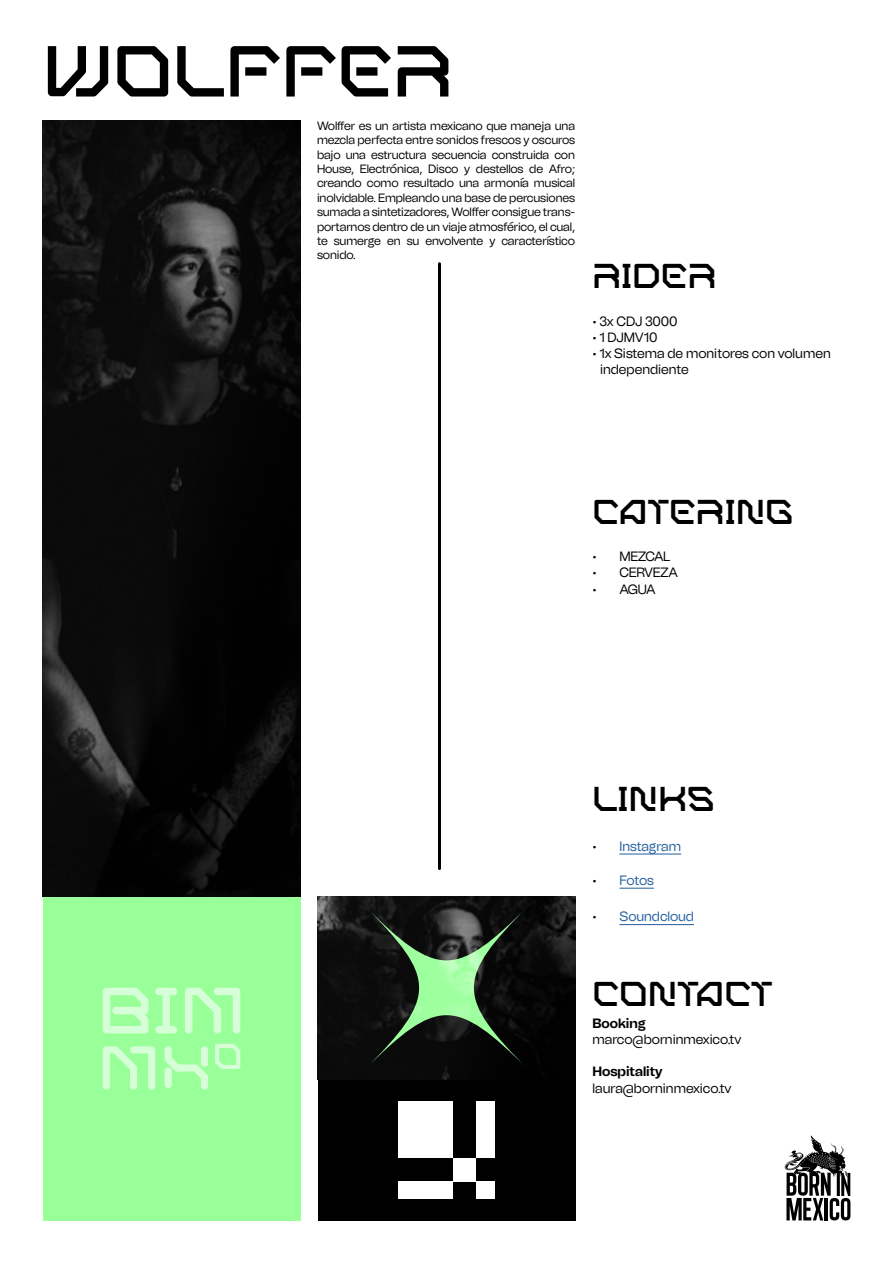
<style>
.page{position:relative;width:893px;height:1263px;background:#fff}
.page>*{position:absolute;margin:0;border:0;box-sizing:border-box;transform-origin:0 0}
.t1{font:72px "ACPEXNORMAL Regular";color:#000}
.t2{font:34.5px "ACPEXNORMAL Regular";color:#000}
.t3{font:13.5px/16.2px "Tomato Grotesk";color:#000}
.t4{font:13.5px "Tomato Grotesk";letter-spacing:-.005em;color:#215e9e}
.t5{font:700 13.5px "Tomato Grotesk";color:#000}
.t6{font:13.5px "Tomato Grotesk";letter-spacing:-.02em;color:#000}
.t7{font:12px/14.4px "Tomato Grotesk";letter-spacing:-.01em;color:#000;text-align:justify}
.s1{color:#000}
</style>
<div class="page">
<div style="left:317px;top:1079px;width:258px;height:141px;background:#000"></div>
<div style="left:398px;top:1101px;width:55px;height:57px;background:#fff"></div>
<div style="left:398px;top:1181px;width:55px;height:18px;background:#fff"></div>
<div style="left:476px;top:1101px;width:19px;height:57px;background:#fff"></div>
<div style="left:476px;top:1181px;width:19px;height:18px;background:#fff"></div>
<div style="left:453px;top:1158px;width:23px;height:23px;background:#fff"></div>
<svg style="left:785px;top:1135px;width:65px;height:85px"></svg>
<div style="left:43px;top:896px;width:257px;height:324px;background:#9f9"></div>
<img style="left:43px;top:120px;width:257px;height:776px">
<svg style="left:103px;top:988px;width:45px;height:45px"></svg>
<svg style="left:155px;top:988px;width:22px;height:45px"></svg>
<svg style="left:185px;top:988px;width:55px;height:45px"></svg>
<svg style="left:103px;top:1046px;width:52px;height:44px"></svg>
<svg style="left:165px;top:1046px;width:43px;height:44px"></svg>
<svg style="left:215px;top:1044px;width:25px;height:25px"></svg>
<img style="left:317px;top:896px;width:258px;height:183px">
<svg style="left:364px;top:905px;width:165px;height:165px;background:#2a3a2a"></svg>
<hr style="left:438px;top:264px;width:3px;height:604px;background:#000">
<hr style="left:619px;top:924px;width:75px;height:1px;background:#215e9e">
<hr style="left:619px;top:888px;width:35px;height:1px;background:#215e9e">
<hr style="left:619px;top:854px;width:62px;height:1px;background:#215e9e">
<h1 class="t1" style="left:43px;top:32px;width:412px">WOLFFER</h1>
<p class="t7" style="left:317px;top:119px;width:260px">Wolffer es un artista mexicano que maneja una mezcla perfecta entre sonidos frescos y oscuros bajo una estructura secuencia construida con House, Electrónica, Disco y destellos de Afro; creando como resultado una armonía musical inolvidable. Empleando una base de percusiones sumada a sintetizadores, Wolffer consigue trans&shy;portarnos dentro de un viaje atmosférico, el cual, te sumerge en su envolvente y característico sonido.</p>
<h2 class="t2" style="left:592px;top:257px;width:125px">RIDER</h2>
<p class="t3" style="left:592px;top:313px;width:87px">• 3x CDJ 3000</p>
<p class="t3" style="left:592px;top:329px;width:67px">• 1 DJMV10</p>
<p class="t3" style="left:600px;top:346px;width:232px;text-indent:-8px">• 1x Sistema de monitores con volumen independiente</p>
<h2 class="t2" style="left:592px;top:493px;width:202px">CATERING</h2>
<p class="t3" style="left:592px;top:549px;width:79px">• MEZCAL</p>
<p class="t6" style="left:592px;top:564px;width:87px">• CERVEZA</p>
<p class="t3" style="left:592px;top:581px;width:65px">• AGUA</p>
<h2 class="t2" style="left:592px;top:780px;width:124px">LINKS</h2>
<p class="t4" style="left:592px;top:838px;width:90px"><span class="s1">•</span> Instagram</p>
<p class="t4" style="left:592px;top:872px;width:63px"><span class="s1">•</span> Fotos</p>
<p class="t4" style="left:592px;top:908px;width:103px"><span class="s1">•</span> Soundcloud</p>
<h2 class="t2" style="left:592px;top:975px;width:182px">CONTACT</h2>
<p class="t5" style="left:592px;top:1015px;width:55px">Booking</p>
<p class="t3" style="left:592px;top:1031px;width:150px">marco@borninmexico.tv</p>
<p class="t5" style="left:592px;top:1063px;width:72px">Hospitality</p>
<p class="t3" style="left:592px;top:1080px;width:141px">laura@borninmexico.tv</p>
</div>
